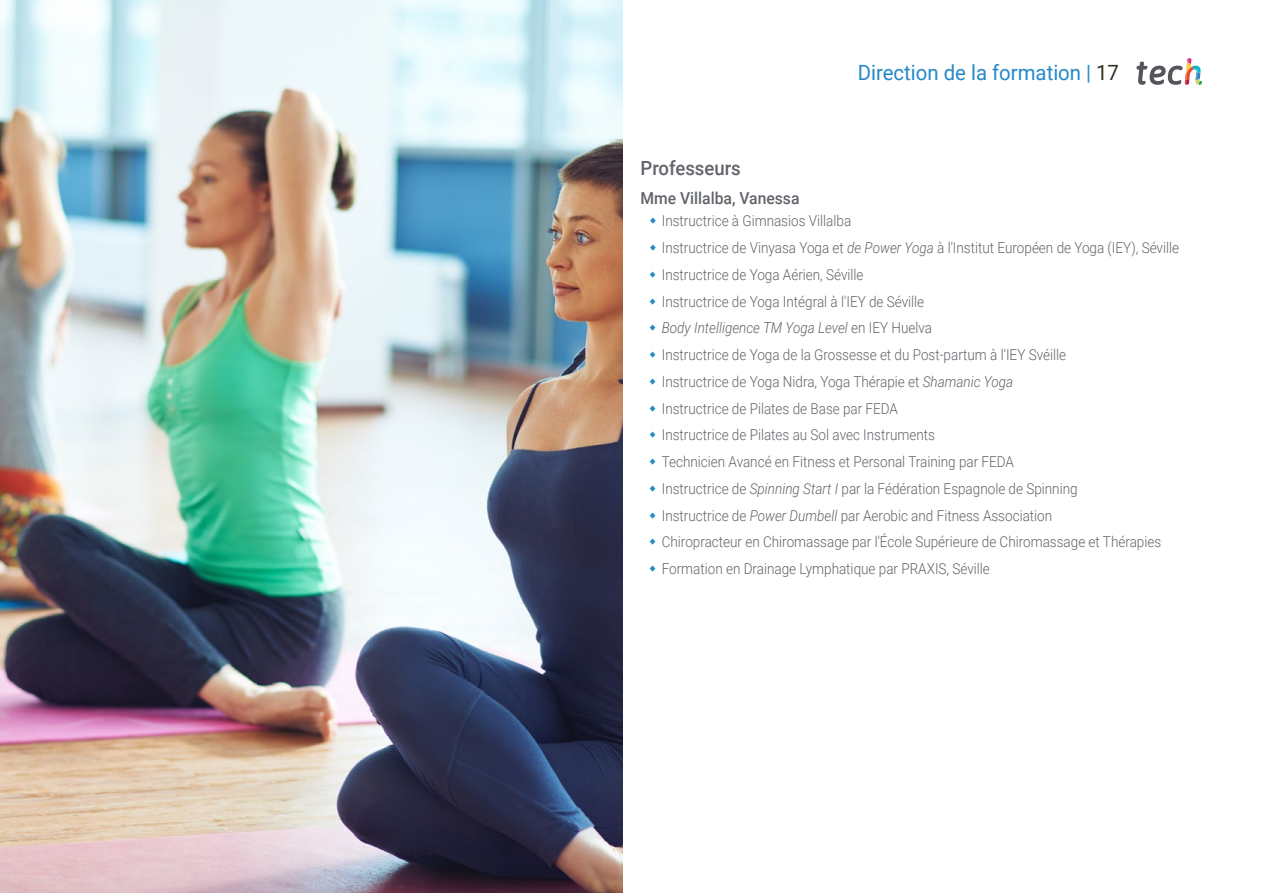
<style>
.page{position:relative;width:1263px;height:893px;background:#fff}
.page>*{position:absolute;margin:0;border:0;box-sizing:border-box;transform-origin:0 0}
.t1{font:21px "Roboto";color:#2488c9}
.t2{font:500 19.5px "Roboto";color:#61646a;scale:.95 1}
.t3{font:500 16.5px "Roboto";color:#61646a;scale:.95 1}
.t4{font:300 15px/26.7px "Roboto";color:#61646a;scale:.9 1}
.s1{color:#312e20}
.s2{font-style:italic}
</style>
<div class="page">
<svg style="left:1136px;top:58px;width:66px;height:27px"></svg>
<img style="left:0;top:0;width:622px;height:893px">
<h2 class="t2" style="left:640px;top:154px;width:107px">Professeurs</h2>
<h1 class="t1" style="left:858px;top:58px;width:263px">Direction de la formation | <span class="s1">17</span></h1>
<p class="t3" style="left:640px;top:187px;width:169px">Mme Villalba, Vanessa</p>
<p class="t4" style="left:662px;top:207px;width:576px">Instructrice à Gimnasios Villalba<br>Instructrice de Vinyasa Yoga et <span class="s2">de Power Yoga</span> à l'Institut Européen de Yoga (IEY), Séville Instructrice de Yoga Aérien, Séville<br>Instructrice de Yoga Intégral à l'IEY de Séville<br><span class="s2">Body Intelligence TM Yoga Level</span> en IEY Huelva<br>Instructrice de Yoga de la Grossesse et du Post-partum à l'IEY Svéille<br>Instructrice de Yoga Nidra, Yoga Thérapie et <span class="s2">Shamanic Yoga<br></span>Instructrice de Pilates de Base par FEDA<br>Instructrice de Pilates au Sol avec Instruments<br>Technicien Avancé en Fitness et Personal Training par FEDA<br>Instructrice de <span class="s2">Spinning Start I</span> par la Fédération Espagnole de Spinning<br>Instructrice de <span class="s2">Power Dumbell</span> par Aerobic and Fitness Association<br>Chiropracteur en Chiromassage par l'École Supérieure de Chiromassage et Thérapies Formation en Drainage Lymphatique par PRAXIS, Séville</p>
</div>
